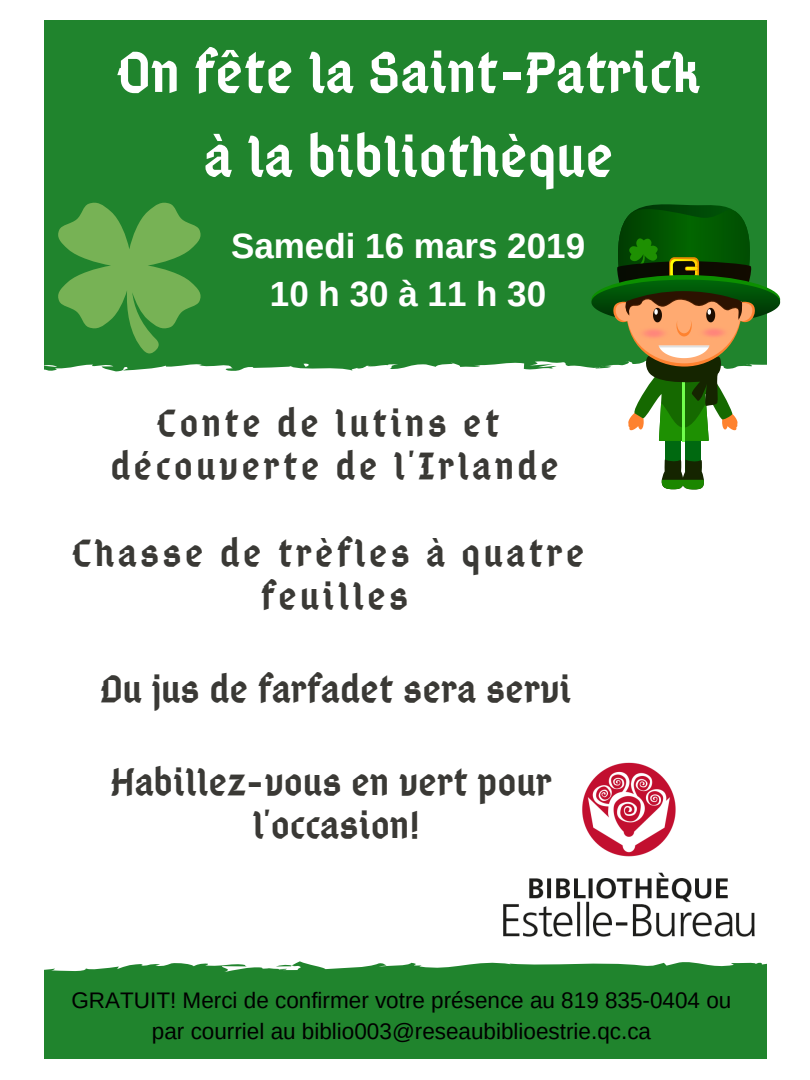
<style>
.page{position:relative;width:810px;height:1080px;background:#fff}
.page>*{position:absolute;margin:0;border:0;box-sizing:border-box;transform-origin:0 0}
.t1{font:60px/83.9px "Abibas";color:#fff;text-align:center}
.t2{font:40px/43.3px "Abibas";letter-spacing:.08em;color:#3a3935;text-align:center}
.t3{font:40px/43.3px "Abibas";color:#3a3935;text-align:center}
.t4{font:700 35px/48.8px "Arimo";color:#fff;text-align:center}
.t5{font:22.5px/31.4px "Arimo";color:#000;text-align:center}
</style>
<div class="page">
<div style="left:44px;top:20px;width:722px;height:1039px;background:#20842d"></div>
<div style="left:44px;top:361px;width:723px;height:612px;background:#fff"></div>
<div style="left:665px;top:432px;width:16px;height:40px;background:#006910"></div>
<div style="left:686px;top:432px;width:15px;height:40px;background:#006910"></div>
<svg style="left:662px;top:459px;width:42px;height:30px"></svg>
<svg style="left:591px;top:201px;width:189px;height:251px"></svg>
<img style="left:697px;top:326px;width:34px;height:14px">
<img style="left:637px;top:326px;width:34px;height:14px">
<img style="left:469px;top:736px;width:298px;height:236px">
<svg style="left:58px;top:203px;width:143px;height:151px"></svg>
<h1 class="t1" style="left:117px;top:29px;width:585px">On fête la Saint-Patrick à la bibliothèque</h1>
<h3 class="t4" style="left:231px;top:221px;width:356px">Samedi 16 mars 2019<br>10h30à11h30</h3>
<h2 class="t2" style="left:110px;top:400px;width:450px">Conte de lutins et découverte de l'Irlande</h2>
<h2 class="t2" style="left:72px;top:530px;width:514px">Chasse de trèfles à quatre feuilles</h2>
<h2 class="t3" style="left:101px;top:666px;width:472px">Du jus de farfadet sera servi</h2>
<h2 class="t3" style="left:111px;top:759px;width:442px">Habillez-vous en vert pour l'occasion!</h2>
<p class="t5" style="left:72px;top:985px;width:661px">GRATUIT! Merci de confirmer votre présence au 819 835-0404 ou par courriel au biblio003@reseaubiblioestrie.qc.ca</p>
</div>
